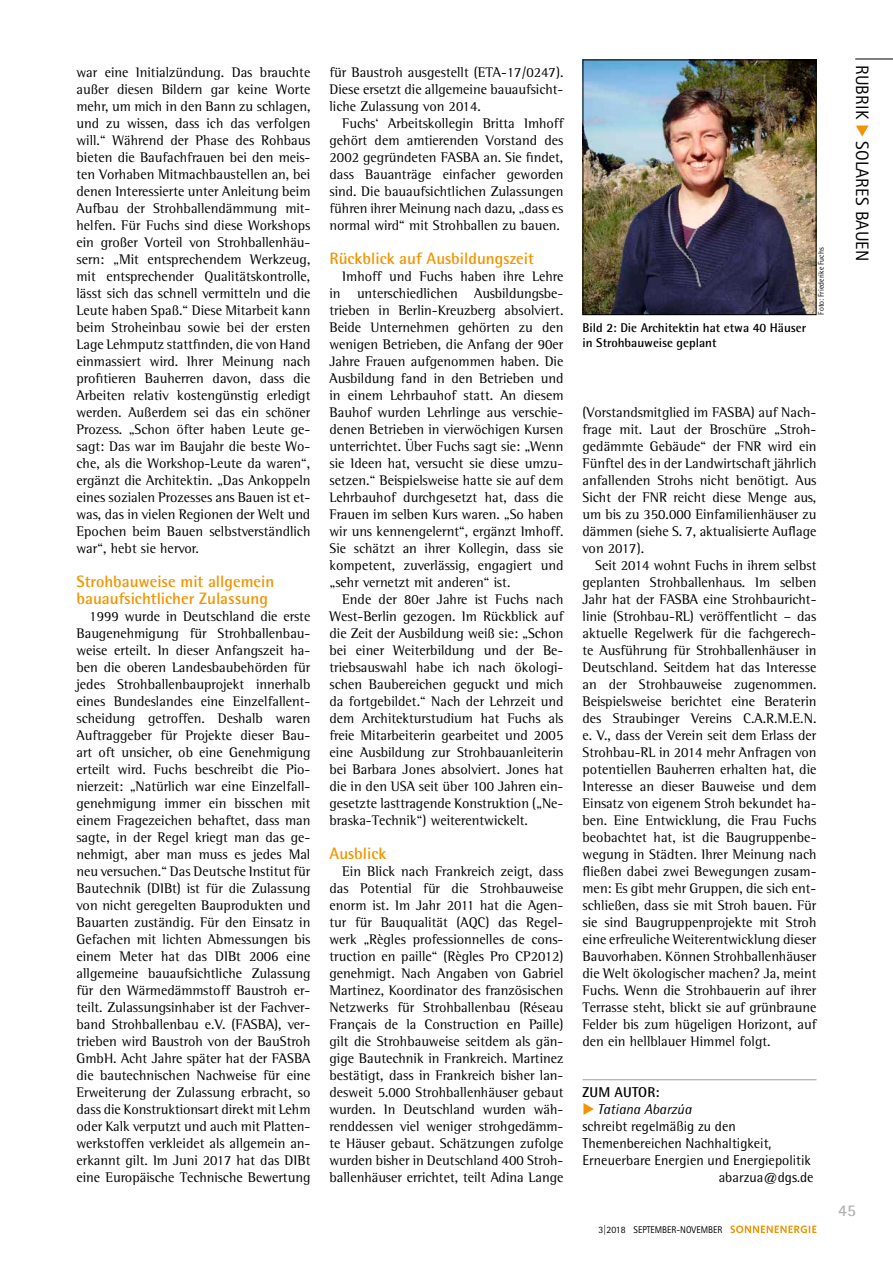
<style>
.page{position:relative;width:893px;height:1263px;background:#fff}
.page>*{position:absolute;margin:0;border:0;box-sizing:border-box;transform-origin:0 0}
.t1{font:18px "Rotis Sans Serif Std";letter-spacing:.01em;color:#000}
.t2{font:700 16.5px/17px "Rotis Semi Sans Std";color:#f29400}
.t3{font:700 16.5px "Rotis Semi Sans Std";color:#b1b3b4}
.t4{font:14.25px/17px "Rotis Semi Serif Std";color:#000;text-align:justify}
.t5{font:14.25px "Rotis Semi Sans Std";color:#000}
.t6{font:italic 14.25px "Rotis Semi Sans Std";color:#000}
.t7{font:700 14.25px "Rotis Semi Sans Std";letter-spacing:.01em;color:#000}
.t8{font:700 12.75px/15px "Rotis Semi Sans Std";color:#000}
.t9{font:9.75px "Rotis Sans Serif Std";color:#000}
.t10{font:8.25px "Rotis Semi Sans Std";color:#000;scale:.94 1}
.s1{color:#0076bd}
.s2{color:#f29400}
</style>
<div class="page">
<svg style="left:730px;top:1225px;width:86px;height:8px"></svg>
<hr style="left:855px;top:59px;width:38px;height:1px;background:#000">
<svg style="left:856px;top:125px;width:13px;height:12px"></svg>
<hr style="left:583px;top:1079px;width:233px;height:1px;background:#9c9d9f">
<img style="left:585px;top:62px;width:229px;height:251px">
<div style="left:583px;top:60px;width:233px;height:255px;border:1px solid #000"></div>
<p class="t4" style="left:77px;top:63px;width:235px">war eine Initialzündung. Das brauchte außer diesen Bildern gar keine Worte mehr, um mich in den Bann zu schlagen, und zu wissen, dass ich das verfolgen will.“ Während der Phase des Rohbaus bieten die Baufachfrauen bei den meis&shy;ten Vorhaben Mitmachbaustellen an, bei denen Interessierte unter Anleitung beim Aufbau der Strohballendämmung mit&shy;helfen. Für Fuchs sind diese Workshops ein großer Vorteil von Strohballenhäu&shy;sern: „Mit entsprechendem Werkzeug, mit entsprechender Qualitätskontrolle, lässt sich das schnell vermitteln und die Leute haben Spaß.“ Diese Mitarbeit kann beim Stroheinbau sowie bei der ersten Lage Lehmputz stattfinden, die von Hand einmassiert wird. Ihrer Meinung nach profitieren Bauherren davon, dass die Arbeiten relativ kostengünstig erledigt werden. Außerdem sei das ein schöner Prozess. „Schon öfter haben Leute ge&shy;sagt: Das war im Baujahr die beste Wo&shy;che, als die Workshop-Leute da waren“, ergänzt die Architektin. „Das Ankoppeln eines sozialen Prozesses ans Bauen ist et&shy;was, das in vielen Regionen der Welt und Epochen beim Bauen selbstverständlich war“, hebt sie hervor.</p>
<p class="t2" style="left:77px;top:572px;width:199px">Strohbauweise mit allgemein bauaufsichtlicher Zulassung</p>
<p class="t4" style="left:77px;top:607px;width:235px;text-indent:13px">1999 wurde in Deutschland die erste Baugenehmigung für Strohballenbau&shy;weise erteilt. In dieser Anfangszeit ha&shy;ben die oberen Landesbaubehörden für jedes Strohballenbauprojekt innerhalb eines Bundeslandes eine Einzelfallent&shy;scheidung getroffen. Deshalb waren Auftraggeber für Projekte dieser Bau&shy;art oft unsicher, ob eine Genehmigung erteilt wird. Fuchs beschreibt die Pio&shy;nierzeit: „Natürlich war eine Einzelfall&shy;genehmigung immer ein bisschen mit einem Fragezeichen behaftet, dass man sagte, in der Regel kriegt man das ge&shy;nehmigt, aber man muss es jedes Mal neu versuchen.“ Das Deutsche Institut für Bautechnik (DIBt) ist für die Zulassung von nicht geregelten Bauprodukten und Bauarten zuständig. Für den Einsatz in Gefachen mit lichten Abmessungen bis einem Meter hat das DIBt 2006 eine allgemeine bauaufsichtliche Zulassung für den Wärmedämmstoff Baustroh er&shy;teilt. Zulassungsinhaber ist der Fachver&shy;band Strohballenbau e.V. (FASBA), ver&shy;trieben wird Baustroh von der BauStroh GmbH. Acht Jahre später hat der FASBA die bautechnischen Nachweise für eine Erweiterung der Zulassung erbracht, so dass die Konstruktionsart direkt mit Lehm oder Kalk verputzt und auch mit Platten&shy;werkstoffen verkleidet als allgemein an&shy;erkannt gilt. Im Juni 2017 hat das DIBt eine Europäische Technische Bewertung</p>
<p class="t4" style="left:330px;top:63px;width:235px">für Baustroh ausgestellt (ETA-17/0247).<br>Diese ersetzt die allgemeine bauaufsicht&shy;liche Zulassung von 2014.</p>
<p class="t4" style="left:330px;top:114px;width:235px;text-indent:13px">Fuchs‘ Arbeitskollegin Britta Imhoff gehört dem amtierenden Vorstand des 2002 gegründeten FASBA an. Sie findet, dass Bauanträge einfacher geworden sind. Die bauaufsichtlichen Zulassungen führen ihrer Meinung nach dazu, „dass es normal wird“ mit Strohballen zu bauen.</p>
<p class="t2" style="left:330px;top:249px;width:206px">Rückblick auf Ausbildungszeit</p>
<p class="t4" style="left:330px;top:267px;width:235px;text-indent:13px">Imhoff und Fuchs haben ihre Lehre in unterschiedlichen Ausbildungsbe&shy;trieben in Berlin-Kreuzberg absolviert.<br>Beide Unternehmen gehörten zu den wenigen Betrieben, die Anfang der 90er Jahre Frauen aufgenommen haben. Die Ausbildung fand in den Betrieben und in einem Lehrbauhof statt. An diesem Bauhof wurden Lehrlinge aus verschie&shy;denen Betrieben in vierwöchigen Kursen unterrichtet. Über Fuchs sagt sie: „Wenn sie Ideen hat, versucht sie diese umzu&shy;setzen.“ Beispielsweise hatte sie auf dem Lehrbauhof durchgesetzt hat, dass die Frauen im selben Kurs waren. „So haben wir uns kennengelernt“, ergänzt Imhoff.<br>Sie schätzt an ihrer Kollegin, dass sie kompetent, zuverlässig, engagiert und „sehr vernetzt mit anderen“ ist.</p>
<p class="t4" style="left:330px;top:591px;width:235px;text-indent:13px">Ende der 80er Jahre ist Fuchs nach West-Berlin gezogen. Im Rückblick auf die Zeit der Ausbildung weiß sie: „Schon bei einer Weiterbildung und der Be&shy;triebsauswahl habe ich nach ökologi&shy;schen Baubereichen geguckt und mich da fortgebildet.“ Nach der Lehrzeit und dem Architekturstudium hat Fuchs als freie Mitarbeiterin gearbeitet und 2005 eine Ausbildung zur Strohbauanleiterin bei Barbara Jones absolviert. Jones hat die in den USA seit über 100 Jahren ein&shy;gesetzte lasttragende Konstruktion („Ne&shy;braska-Technik“) weiterentwickelt.</p>
<p class="t2" style="left:330px;top:845px;width:58px">Ausblick</p>
<p class="t4" style="left:330px;top:863px;width:235px;text-indent:13px">Ein Blick nach Frankreich zeigt, dass das Potential für die Strohbauweise enorm ist. Im Jahr 2011 hat die Agen&shy;tur für Bauqualität (AQC) das Regel&shy;werk „Règles professionnelles de cons&shy;truction en paille“ (Règles Pro CP2012) genehmigt. Nach Angaben von Gabriel Martinez, Koordinator des französischen Netzwerks für Strohballenbau (Réseau Français de la Construction en Paille) gilt die Strohbauweise seitdem als gän&shy;gige Bautechnik in Frankreich. Martinez bestätigt, dass in Frankreich bisher lan&shy;desweit 5.000 Strohballenhäuser gebaut wurden. In Deutschland wurden wäh&shy;renddessen viel weniger strohgedämm&shy;te Häuser gebaut. Schätzungen zufolge wurden bisher in Deutschland 400 Stroh&shy;ballenhäuser errichtet, teilt Adina Lange</p>
<p class="t8" style="left:583px;top:320px;width:225px">Bild 2: Die Architektin hat etwa 40 Häuser in Strohbauweise geplant</p>
<p class="t10" style="left:816px;top:315px;width:73px;rotate:-90deg">Foto: Friederike Fuchs</p>
<p class="t1" style="left:873px;top:65px;width:198px;rotate:90deg">RUBRIK <span class="s1">◆</span> SOLARES BAUEN</p>
<p class="t4" style="left:583px;top:403px;width:235px">(Vorstandsmitglied im FASBA) auf Nach&shy;frage mit. Laut der Broschüre „Stroh&shy;gedämmte Gebäude“ der FNR wird ein Fünftel des in der Landwirtschaft jährlich anfallenden Strohs nicht benötigt. Aus Sicht der FNR reicht diese Menge aus, um bis zu 350.000 Einfamilienhäuser zu dämmen (siehe S. 7, aktualisierte Auflage von 2017).</p>
<p class="t4" style="left:583px;top:557px;width:235px;text-indent:13px">Seit 2014 wohnt Fuchs in ihrem selbst geplanten Strohballenhaus. Im selben Jahr hat der FASBA eine Strohbauricht&shy;linie (Strohbau-RL) veröffentlicht – das aktuelle Regelwerk für die fachgerech&shy;te Ausführung für Strohballenhäuser in Deutschland. Seitdem hat das Interesse an der Strohbauweise zugenommen.<br>Beispielsweise berichtet eine Beraterin des Straubinger Vereins C.A.R.M.E.N. e. V., dass der Verein seit dem Erlass der Strohbau-RL in 2014 mehr Anfragen von potentiellen Bauherren erhalten hat, die Interesse an dieser Bauweise und dem Einsatz von eigenem Stroh bekundet ha&shy;ben. Eine Entwicklung, die Frau Fuchs beobachtet hat, ist die Baugruppenbe&shy;wegung in Städten. Ihrer Meinung nach fließen dabei zwei Bewegungen zusam&shy;men: Es gibt mehr Gruppen, die sich ent&shy;schließen, dass sie mit Stroh bauen. Für sie sind Baugruppenprojekte mit Stroh eine erfreuliche Weiterentwicklung dieser Bauvorhaben. Können Strohballenhäuser die Welt ökologischer machen? Ja, meint Fuchs. Wenn die Strohbauerin auf ihrer Terrasse steht, blickt sie auf grünbraune Felder bis zum hügeligen Horizont, auf den ein hellblauer Himmel folgt.</p>
<p class="t7" style="left:583px;top:1084px;width:78px">ZUM AUTOR:</p>
<p class="t6" style="left:583px;top:1101px;width:110px"><span class="s2">◆</span> Tatiana Abarzúa</p>
<p class="t5" style="left:583px;top:1118px;width:155px">schreibt regelmäßig zu den</p>
<p class="t5" style="left:583px;top:1135px;width:190px">Themenbereichen Nachhaltigkeit,</p>
<p class="t5" style="left:583px;top:1152px;width:230px">Erneuerbare Energien und Energiepolitik</p>
<p class="t5" style="left:719px;top:1169px;width:96px">abarzua@dgs.de</p>
<p class="t9" style="left:598px;top:1223px;width:125px">3|2018 SEPTEMBER-NOVEMBER</p>
<p class="t3" style="left:838px;top:1200px;width:19px">45</p>
</div>
